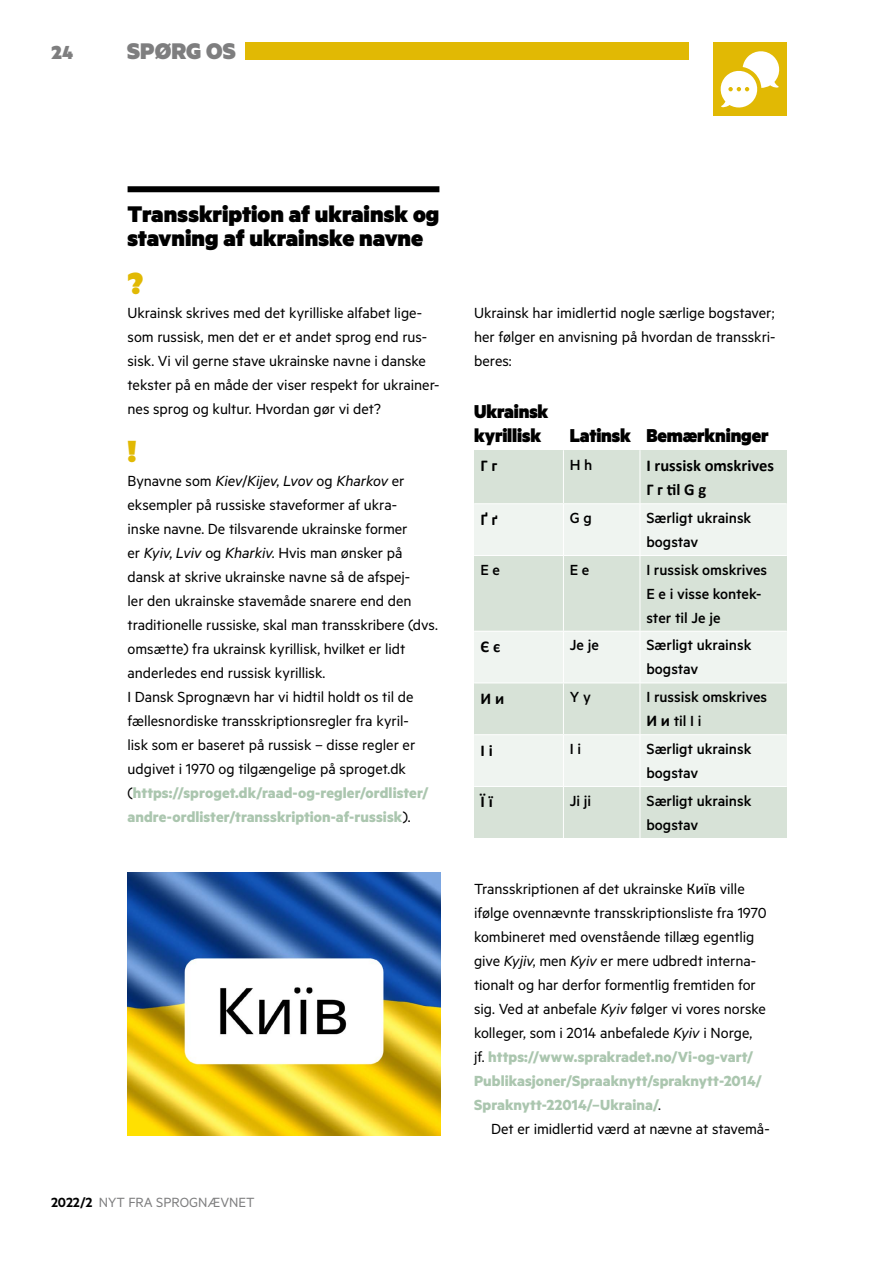
<style>
.page{position:relative;width:893px;height:1263px;background:#fff}
.page>*{position:absolute;margin:0;border:0;box-sizing:border-box;transform-origin:0 0}
.t1{font:900 34.5px "Metric";color:#e1b904}
.t2{font:900 25.5px/24px "Metric";color:#000}
.t3{font:900 25.5px "Metric";color:#7e7e7f}
.t4{font:900 21.3px "Metric";color:#7e7e7f}
.t5{font:900 21px/24px "Metric";letter-spacing:-.005em;color:#000;scale:.96 1}
.t6{font:16.5px/24px "Metric";letter-spacing:-.005em;color:#000}
.t7{font:500 16.5px/24px "Metric";letter-spacing:-.005em;color:#000}
.t8{font:700 16.5px/24px "Calibri";color:#000}
.t9{font:15px "Metric";color:#7e7e7f}
.s1{font-style:italic}
.s2{font-weight:700;color:#abc6af}
.s3{font-weight:600;color:#000}
.s4{font-family:"Calibri";font-weight:700}
.s5{font-family:"Calibri"}
</style>
<div class="page">
<div style="left:245px;top:43px;width:443px;height:17px;background:#e1b904"></div>
<div style="left:713px;top:43px;width:74px;height:73px;background:#e1b904"></div>
<svg style="left:720px;top:51px;width:60px;height:57px"></svg>
<div style="left:128px;top:186px;width:311px;height:6px;background:#000"></div>
<div style="left:474px;top:451px;width:89px;height:53px;background:#d7e2d7"></div>
<div style="left:563px;top:451px;width:77px;height:53px;background:#d7e2d7"></div>
<div style="left:640px;top:451px;width:147px;height:53px;background:#d7e2d7"></div>
<div style="left:474px;top:555px;width:89px;height:76px;background:#d7e2d7"></div>
<div style="left:563px;top:555px;width:77px;height:76px;background:#d7e2d7"></div>
<div style="left:640px;top:555px;width:147px;height:76px;background:#d7e2d7"></div>
<div style="left:474px;top:683px;width:89px;height:52px;background:#d7e2d7"></div>
<div style="left:563px;top:683px;width:77px;height:52px;background:#d7e2d7"></div>
<div style="left:640px;top:683px;width:147px;height:52px;background:#d7e2d7"></div>
<div style="left:474px;top:786px;width:89px;height:52px;background:#d7e2d7"></div>
<div style="left:563px;top:786px;width:77px;height:52px;background:#d7e2d7"></div>
<div style="left:640px;top:786px;width:147px;height:52px;background:#d7e2d7"></div>
<div style="left:474px;top:504px;width:89px;height:51px;background:#eff4f0"></div>
<div style="left:563px;top:504px;width:77px;height:51px;background:#eff4f0"></div>
<div style="left:640px;top:504px;width:147px;height:51px;background:#eff4f0"></div>
<div style="left:474px;top:631px;width:89px;height:52px;background:#eff4f0"></div>
<div style="left:563px;top:631px;width:77px;height:52px;background:#eff4f0"></div>
<div style="left:640px;top:631px;width:147px;height:52px;background:#eff4f0"></div>
<div style="left:474px;top:735px;width:89px;height:51px;background:#eff4f0"></div>
<div style="left:563px;top:735px;width:77px;height:51px;background:#eff4f0"></div>
<div style="left:640px;top:735px;width:147px;height:51px;background:#eff4f0"></div>
<hr style="left:563px;top:451px;width:1px;height:52px;background:#fff">
<hr style="left:640px;top:451px;width:1px;height:52px;background:#fff">
<hr style="left:474px;top:503px;width:89px;height:1px;background:#fff">
<hr style="left:563px;top:503px;width:77px;height:1px;background:#fff">
<hr style="left:563px;top:504px;width:1px;height:51px;background:#fff">
<hr style="left:640px;top:503px;width:147px;height:1px;background:#fff">
<hr style="left:640px;top:504px;width:1px;height:51px;background:#fff">
<hr style="left:474px;top:555px;width:89px;height:1px;background:#fff">
<hr style="left:563px;top:555px;width:77px;height:1px;background:#fff">
<hr style="left:563px;top:556px;width:1px;height:75px;background:#fff">
<hr style="left:640px;top:555px;width:147px;height:1px;background:#fff">
<hr style="left:640px;top:556px;width:1px;height:75px;background:#fff">
<hr style="left:474px;top:631px;width:89px;height:1px;background:#fff">
<hr style="left:563px;top:631px;width:77px;height:1px;background:#fff">
<hr style="left:563px;top:632px;width:1px;height:50px;background:#fff">
<hr style="left:640px;top:631px;width:147px;height:1px;background:#fff">
<hr style="left:640px;top:632px;width:1px;height:50px;background:#fff">
<hr style="left:474px;top:682px;width:89px;height:1px;background:#fff">
<hr style="left:563px;top:682px;width:77px;height:1px;background:#fff">
<hr style="left:563px;top:683px;width:1px;height:51px;background:#fff">
<hr style="left:640px;top:682px;width:147px;height:1px;background:#fff">
<hr style="left:640px;top:683px;width:1px;height:51px;background:#fff">
<hr style="left:474px;top:734px;width:89px;height:1px;background:#fff">
<hr style="left:563px;top:734px;width:77px;height:1px;background:#fff">
<hr style="left:563px;top:735px;width:1px;height:51px;background:#fff">
<hr style="left:640px;top:734px;width:147px;height:1px;background:#fff">
<hr style="left:640px;top:735px;width:1px;height:51px;background:#fff">
<hr style="left:474px;top:786px;width:89px;height:1px;background:#fff">
<hr style="left:563px;top:786px;width:77px;height:1px;background:#fff">
<hr style="left:563px;top:787px;width:1px;height:51px;background:#fff">
<hr style="left:640px;top:786px;width:147px;height:1px;background:#fff">
<hr style="left:640px;top:787px;width:1px;height:51px;background:#fff">
<img style="left:128px;top:872px;width:312px;height:263px">
<p class="t4" style="left:51px;top:39px;width:24px">24</p>
<h2 class="t3" style="left:127px;top:35px;width:110px">SPØRG OS</h2>
<h2 class="t2" style="left:128px;top:201px;width:313px">Transskription af ukrainsk og stavning af ukrainske navne</h2>
<h1 class="t1" style="left:128px;top:262px;width:18px">?</h1>
<p class="t6" style="left:128px;top:300px;width:313px">Ukrainsk skrives med det kyrilliske alfabet lige&shy;som russisk, men det er et andet sprog end rus&shy;sisk. Vi vil gerne stave ukrainske navne i danske tekster på en måde der viser respekt for ukrainer&shy;nes sprog og kultur. Hvordan gør vi det?</p>
<h1 class="t1" style="left:128px;top:430px;width:11px">!</h1>
<p class="t6" style="left:128px;top:468px;width:312px">Bynavne som <span class="s1">Kiev</span>/<span class="s1">Kijev</span>, <span class="s1">Lvov</span> og <span class="s1">Kharkov</span> er eksempler på russiske staveformer af ukra-<br>inske navne. De tilsvarende ukrainske former<br>er <span class="s1">Kyiv</span>, <span class="s1">Lviv</span> og <span class="s1">Kharkiv</span>. Hvis man ønsker på dansk at skrive ukrainske navne så de afspej-<br>ler den ukrainske stavemåde snarere end den traditionelle russiske, skal man transskribere (dvs. omsætte) fra ukrainsk kyrillisk, hvilket er lidt anderledes end russisk kyrillisk.<br>I Dansk Sprognævn har vi hidtil holdt os til de fællesnordiske transskriptionsregler fra kyril-<br>lisk som er baseret på russisk – disse regler er udgivet i 1970 og tilgængelige på sproget.dk (<span class="s2">https://sproget.dk/raad-og-regler/ordlister/ andre-ordlister/transskription-af-russisk</span>).</p>
<p class="t9" style="left:51px;top:1193px;width:205px"><span class="s3">2022/2</span> NYT FRA SPROGNÆVNET</p>
<p class="t6" style="left:474px;top:300px;width:303px;text-align:justify">Ukrainsk har imidlertid nogle særlige bogstaver; her følger en anvisning på hvordan de transskri&shy;beres:</p>
<p class="t5" style="left:474px;top:399px;width:79px">Ukrainsk kyrillisk</p>
<p class="t5" style="left:570px;top:423px;width:209px">Latinsk Bemærkninger</p>
<p class="t8" style="left:480px;top:453px;width:18px">Г г</p>
<p class="t7" style="left:570px;top:452px;width:24px">H h</p>
<p class="t8" style="left:646px;top:453px;width:129px">I russisk omskrives<br>Г г til G g</p>
<p class="t8" style="left:480px;top:506px;width:18px">Ґ ґ</p>
<p class="t7" style="left:570px;top:505px;width:23px">G g</p>
<p class="t7" style="left:646px;top:505px;width:106px">Særligt ukrainsk bogstav</p>
<p class="t7" style="left:480px;top:557px;width:21px">E e</p>
<p class="t7" style="left:570px;top:557px;width:21px">E e</p>
<p class="t7" style="left:646px;top:557px;width:122px">I russisk omskrives<br>E e i visse kontek&shy;ster til Je je</p>
<p class="t8" style="left:481px;top:634px;width:21px">Є є</p>
<p class="t7" style="left:570px;top:633px;width:30px">Je je</p>
<p class="t7" style="left:646px;top:633px;width:106px">Særligt ukrainsk bogstav</p>
<p class="t8" style="left:481px;top:686px;width:25px">И и</p>
<p class="t7" style="left:570px;top:685px;width:23px">Y y</p>
<p class="t7" style="left:646px;top:685px;width:122px">I russisk omskrives<br><span class="s4">И и</span> til I i</p>
<p class="t8" style="left:481px;top:737px;width:14px">І і</p>
<p class="t7" style="left:570px;top:736px;width:13px">I i</p>
<p class="t7" style="left:646px;top:736px;width:106px">Særligt ukrainsk bogstav</p>
<p class="t8" style="left:481px;top:789px;width:14px">Ї ї</p>
<p class="t7" style="left:570px;top:788px;width:23px">Ji ji</p>
<p class="t7" style="left:646px;top:788px;width:106px">Særligt ukrainsk bogstav</p>
<p class="t6" style="left:474px;top:876px;width:294px">Transskriptionen af det ukrainske <span class="s5">Київ</span> ville ifølge ovennævnte transskriptionsliste fra 1970 kombineret med ovenstående tillæg egentlig give <span class="s1">Kyjiv</span>, men <span class="s1">Kyiv</span> er mere udbredt interna&shy;tionalt og har derfor formentlig fremtiden for sig. Ved at anbefale <span class="s1">Kyiv</span> følger vi vores norske kolleger, som i 2014 anbefalede <span class="s1">Kyiv</span> i Norge, jf. <span class="s2">https://www.sprakradet.no/Vi-og-vart/ Publikasjoner/Spraaknytt/spraknytt-2014/ Spraknytt-22014/–Ukraina/</span>.</p>
<p class="t6" style="left:491px;top:1116px;width:280px">Det er imidlertid værd at nævne at stavemå-</p>
</div>
